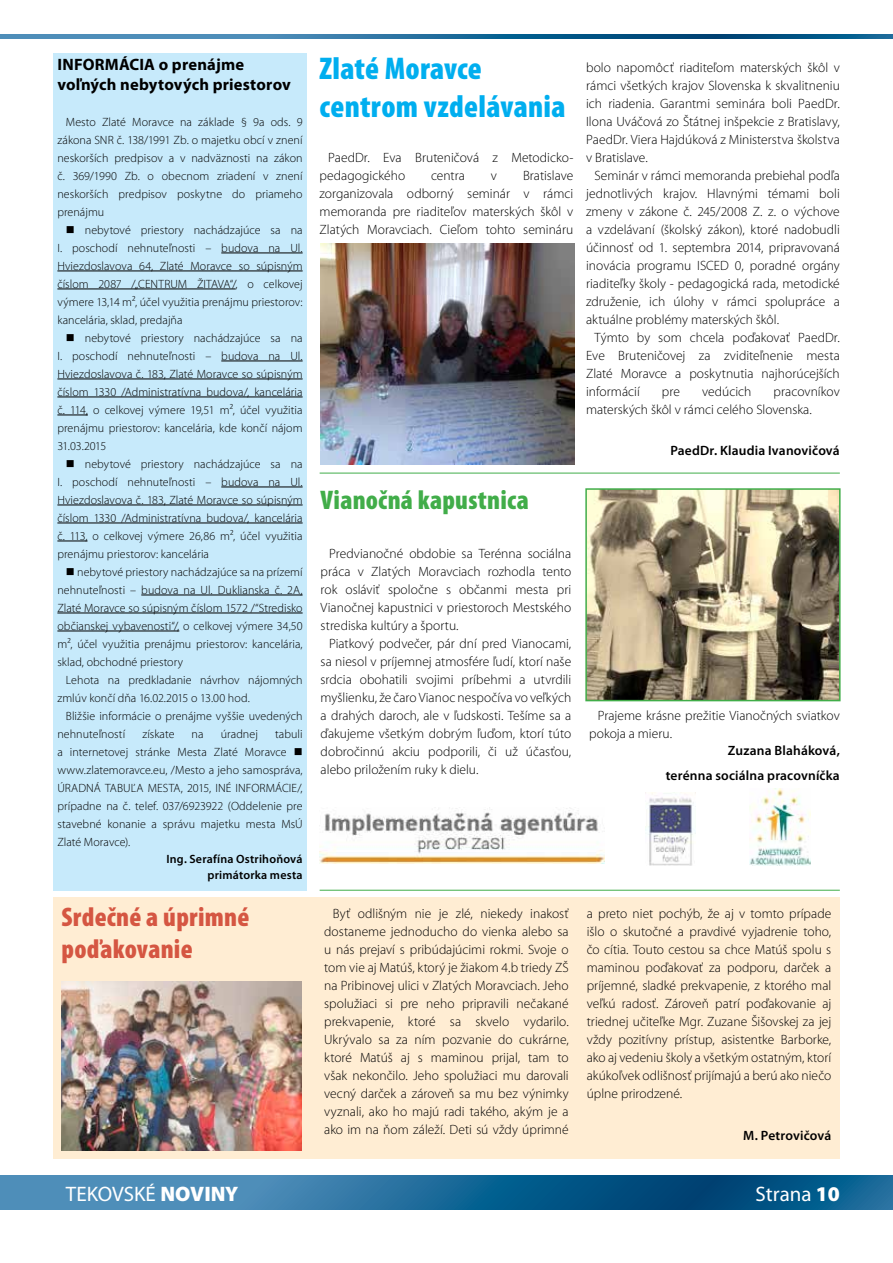
<style>
.page{position:relative;width:893px;height:1263px;background:#fff}
.page>*{position:absolute;margin:0;border:0;box-sizing:border-box;transform-origin:0 0}
.t1{font:900 condensed 31.5px/37.8px "Mini Pro";letter-spacing:.01em;color:#00aeef}
.t2{font:900 condensed 27px/32.4px "Mini Pro";letter-spacing:.01em;color:#d55642}
.t3{font:900 condensed 27px "Mini Pro";letter-spacing:.01em;color:#41ad49}
.t4{font:21px "Mini Pro";color:#fff}
.t5{font:700 16.5px/19.8px "Mini Pro";letter-spacing:.01em;color:#000}
.t6{font:300 13.5px/18px "Mini Pro";color:#000;text-align:justify}
.t7{font:600 13.5px/25px "Mini Pro";letter-spacing:.01em;color:#000;text-align:right}
.t8{font:300 12px/18px "Mini Pro";letter-spacing:.005em;color:#000;text-align:justify}
.t9{font:600 12px/16.5px "Mini Pro";letter-spacing:.02em;color:#000;text-align:right}
.s1{font-weight:900}
</style>
<div class="page">
<svg style="left:0;top:1176px;width:893px;height:34px;background:#236d9b"></svg>
<svg style="left:0;top:34px;width:893px;height:4px;background:#246d9c"></svg>
<img style="left:321px;top:243px;width:253px;height:222px">
<div style="left:53px;top:897px;width:787px;height:262px;background:#ffedd3"></div>
<img style="left:61px;top:981px;width:241px;height:169px">
<img style="left:588px;top:491px;width:250px;height:207px">
<div style="left:585px;top:488px;width:256px;height:213px;border:2px solid #41ad49"></div>
<hr style="left:320px;top:473px;width:520px;height:1px;background:#41ad49">
<img style="left:320px;top:807px;width:284px;height:56px">
<img style="left:646px;top:792px;width:49px;height:73px">
<img style="left:749px;top:788px;width:62px;height:77px">
<div style="left:53px;top:53px;width:254px;height:838px;background:#c7eafb"></div>
<hr style="left:221px;top:253px;width:82px;height:1px;background:#000">
<hr style="left:57px;top:271px;width:246px;height:1px;background:#000">
<hr style="left:57px;top:289px;width:179px;height:1px;background:#000">
<hr style="left:221px;top:361px;width:82px;height:1px;background:#000">
<hr style="left:57px;top:379px;width:246px;height:1px;background:#000">
<hr style="left:57px;top:397px;width:246px;height:1px;background:#000">
<hr style="left:57px;top:415px;width:31px;height:1px;background:#000">
<hr style="left:221px;top:487px;width:82px;height:1px;background:#000">
<hr style="left:57px;top:505px;width:246px;height:1px;background:#000">
<hr style="left:57px;top:523px;width:246px;height:1px;background:#000">
<hr style="left:57px;top:541px;width:31px;height:1px;background:#000">
<hr style="left:141px;top:595px;width:162px;height:1px;background:#000">
<hr style="left:57px;top:613px;width:246px;height:1px;background:#000">
<hr style="left:57px;top:631px;width:122px;height:1px;background:#000">
<hr style="left:320px;top:890px;width:520px;height:1px;background:#41ad49">
<p class="t5" style="left:57px;top:55px;width:235px">INFORMÁCIA o prenájme voľných nebytových priestorov</p>
<p class="t8" style="left:57px;top:113px;width:247px;text-indent:9px">Mesto Zlaté Moravce na základe § 9a ods. 9 zákona SNR č. 138/1991 Zb. o majetku obcí v znení neskorších predpisov a v nadväznosti na zákon č. 369/1990 Zb. o obecnom zriadení v znení neskorších predpisov poskytne do priameho prenájmu</p>
<p class="t8" style="left:57px;top:221px;width:247px;text-indent:9px">■ nebytové priestory nachádzajúce sa na I. poschodí nehnuteľnosti – budova na Ul.<br>Hviezdoslavova 64, Zlaté Moravce so súpisným číslom 2087 /„CENTRUM ŽITAVA“/, o celkovej výmere 13,14 m², účel využitia prenájmu priestorov: kancelária, sklad, predajňa</p>
<p class="t8" style="left:57px;top:329px;width:247px;text-indent:9px">■ nebytové priestory nachádzajúce sa na I. poschodí nehnuteľnosti – budova na Ul.<br>Hviezdoslavova č. 183, Zlaté Moravce so súpisným číslom 1330 /Administratívna budova/, kancelária č. 114, o celkovej výmere 19,51 m², účel využitia prenájmu priestorov: kancelária, kde končí nájom 31.03.2015</p>
<p class="t8" style="left:57px;top:455px;width:247px;text-indent:9px">■ nebytové priestory nachádzajúce sa na I. poschodí nehnuteľnosti – budova na Ul.<br>Hviezdoslavova č. 183, Zlaté Moravce so súpisným číslom 1330 /Administratívna budova/, kancelária č. 113, o celkovej výmere 26,86 m², účel využitia prenájmu priestorov: kancelária</p>
<p class="t8" style="left:57px;top:563px;width:247px;text-indent:9px">■ nebytové priestory nachádzajúce sa na prízemí nehnuteľnosti – budova na Ul. Duklianska č. 2A, Zlaté Moravce so súpisným číslom 1572 /“Stredisko občianskej vybavenosti“/, o celkovej výmere 34,50 m², účel využitia prenájmu priestorov: kancelária, sklad, obchodné priestory</p>
<p class="t8" style="left:57px;top:671px;width:247px;text-indent:9px">Lehota na predkladanie návrhov nájomných zmlúv končí dňa 16.02.2015 o 13.00 hod.</p>
<p class="t8" style="left:57px;top:707px;width:247px;text-indent:9px">Bližšie informácie o prenájme vyššie uvedených nehnuteľností</p>
<p class="t8" style="left:57px;top:725px;width:247px;text-indent:218px">tabuli a internetovej stránke Mesta Zlaté Moravce ■ www.zlatemoravce.eu, /Mesto a jeho samospráva, ÚRADNÁ TABUĽA MESTA, 2015, INÉ INFORMÁCIE/, prípadne na č. telef. 037/6923922 (Oddelenie pre stavebné konanie a správu majetku mesta MsÚ Zlaté Moravce).</p>
<p class="t9" style="left:166px;top:850px;width:138px">Ing. Serafína Ostrihoňová primátorka mesta</p>
<p class="t8" style="left:142px;top:725px;width:34px">získate</p>
<p class="t8" style="left:192px;top:725px;width:13px">na</p>
<p class="t8" style="left:221px;top:725px;width:39px">úradnej</p>
<h1 class="t1" style="left:320px;top:50px;width:247px">Zlaté Moravce centrom vzdelávania</h1>
<p class="t6" style="left:320px;top:149px;width:255px;text-indent:9px">PaedDr. Eva Bruteničová z Metodicko&shy;pedagogického</p>
<p class="t6" style="left:320px;top:167px;width:255px;text-indent:203px">Bratislave zorganizovala odborný seminár v rámci memoranda pre riaditeľov materských škôl v Zlatých Moravciach. Cieľom tohto semináru</p>
<p class="t6" style="left:431px;top:167px;width:35px">centra</p>
<p class="t6" style="left:491px;top:167px;width:8px">v</p>
<p class="t6" style="left:586px;top:59px;width:255px">bolo napomôcť riaditeľom materských škôl v rámci všetkých krajov Slovenska k skvalitneniu ich riadenia. Garantmi seminára boli PaedDr.<br>Ilona Uváčová zo Štátnej inšpekcie z Bratislavy, PaedDr. Viera Hajdúková z Ministerstva školstva v Bratislave.</p>
<p class="t6" style="left:586px;top:167px;width:255px;text-indent:9px">Seminár v rámci memoranda prebiehal podľa jednotlivých krajov. Hlavnými témami boli zmeny v zákone č. 245/2008 Z. z. o výchove a vzdelávaní (školský zákon), ktoré nadobudli účinnosť od 1. septembra 2014, pripravovaná inovácia programu ISCED 0, poradné orgány riaditeľky školy - pedagogická rada, metodické združenie, ich úlohy v rámci spolupráce a aktuálne problémy materských škôl.</p>
<p class="t6" style="left:586px;top:329px;width:255px;text-indent:9px">Týmto by som chcela poďakovať PaedDr.<br>Eve Bruteničovej za zviditeľnenie mesta Zlaté Moravce a poskytnutia najhorúcejších informácií</p>
<p class="t6" style="left:586px;top:383px;width:255px;text-indent:188px">pracovníkov materských škôl v rámci celého Slovenska.</p>
<p class="t7" style="left:670px;top:439px;width:171px">PaedDr. Klaudia Ivanovičová</p>
<p class="t6" style="left:662px;top:383px;width:19px">pre</p>
<p class="t6" style="left:702px;top:383px;width:51px">vedúcich</p>
<h2 class="t3" style="left:321px;top:485px;width:210px">Vianočná kapustnica</h2>
<p class="t6" style="left:321px;top:545px;width:252px;text-indent:9px">Predvianočné obdobie sa Terénna sociálna práca v Zlatých Moravciach rozhodla tento rok osláviť spoločne s občanmi mesta pri Vianočnej kapustnici v priestoroch Mestského strediska kultúry a športu.</p>
<p class="t6" style="left:321px;top:635px;width:252px;text-indent:9px">Piatkový podvečer, pár dní pred Vianocami, sa niesol v príjemnej atmosfére ľudí, ktorí naše srdcia obohatili svojimi príbehmi a utvrdili myšlienku, že čaro Vianoc nespočíva vo veľkých a drahých daroch, ale v ľudskosti. Tešíme sa a ďakujeme všetkým dobrým ľuďom, ktorí túto dobročinnú akciu podporili, či už účasťou, alebo priložením ruky k dielu.</p>
<p class="t6" style="left:589px;top:707px;width:252px;text-indent:9px">Prajeme krásne prežitie Vianočných sviatkov pokoja a mieru.</p>
<p class="t7" style="left:666px;top:738px;width:176px">Zuzana Blaháková,<br>terénna sociálna pracovníčka</p>
<h2 class="t2" style="left:62px;top:901px;width:189px">Srdečné a úprimné poďakovanie</h2>
<p class="t6" style="left:324px;top:905px;width:246px;text-indent:9px">Byť odlišným nie je zlé, niekedy inakosť dostaneme jednoducho do vienka alebo sa u nás prejaví s pribúdajúcimi rokmi. Svoje o tom vie aj Matúš, ktorý je žiakom 4.b triedy ZŠ na Pribinovej ulici v Zlatých Moravciach. Jeho spolužiaci si pre neho pripravili nečakané prekvapenie, ktoré sa skvelo vydarilo.<br>Ukrývalo sa za ním pozvanie do cukrárne, ktoré Matúš aj s maminou prijal, tam to však nekončilo. Jeho spolužiaci mu darovali vecný darček a zároveň sa mu bez výnimky vyznali, ako ho majú radi takého, akým je a ako im na ňom záleží. Deti sú vždy úprimné</p>
<p class="t6" style="left:587px;top:905px;width:246px">a preto niet pochýb, že aj v tomto prípade išlo o skutočné a pravdivé vyjadrenie toho, čo cítia. Touto cestou sa chce Matúš spolu s maminou poďakovať za podporu, darček a príjemné, sladké prekvapenie, z ktorého mal veľkú radosť. Zároveň patrí poďakovanie aj triednej učiteľke Mgr. Zuzane Šišovskej za jej vždy pozitívny prístup, asistentke Barborke, ako aj vedeniu školy a všetkým ostatným, ktorí akúkoľvek odlišnosť prijímajú a berú ako niečo úplne prirodzené.</p>
<p class="t7" style="left:743px;top:1123px;width:90px">M. Petrovičová</p>
<h3 class="t4" style="left:66px;top:1182px;width:174px">TEKOVSKÉ <span class="s1">NOVINY</span></h3>
<h3 class="t4" style="left:756px;top:1182px;width:86px">Strana <span class="s1">10</span></h3>
</div>
